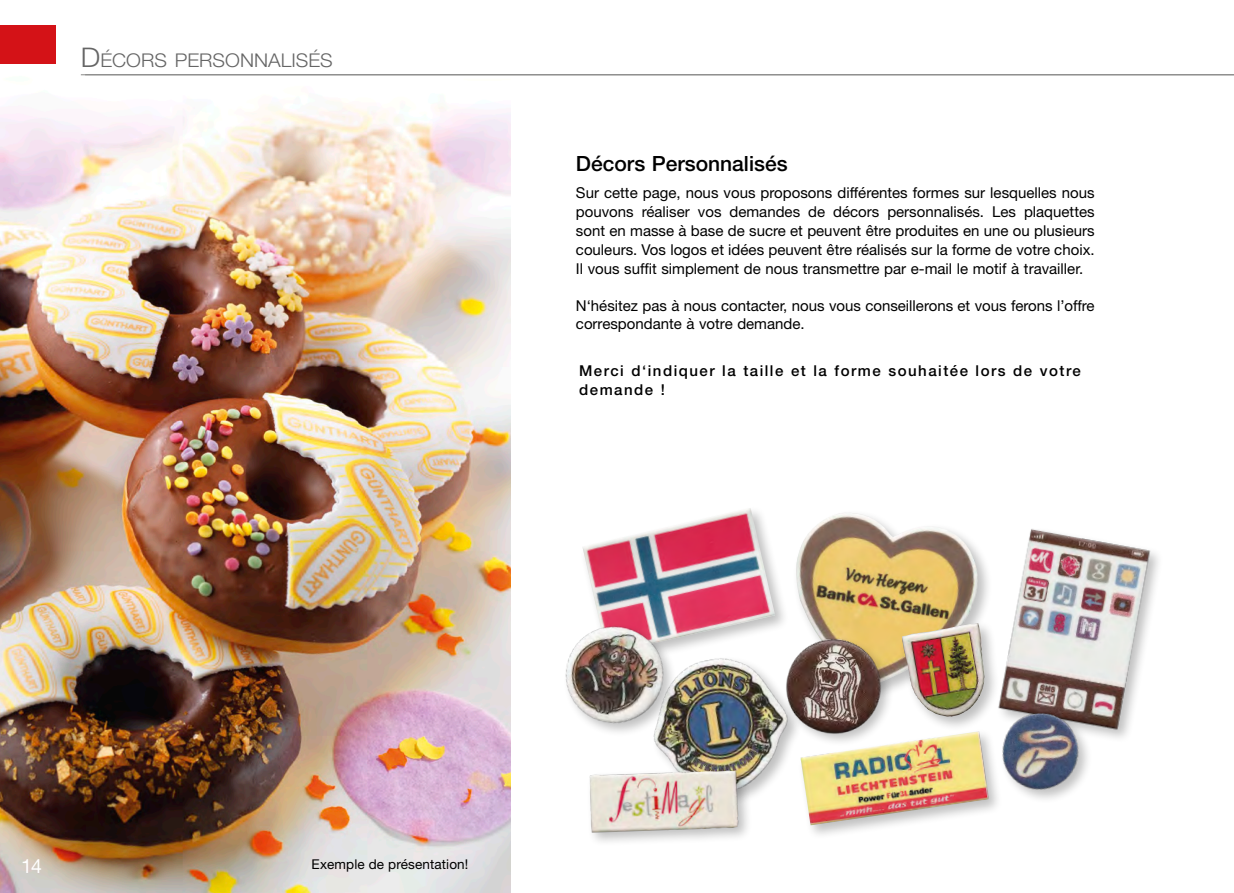
<style>
.page{position:relative;width:1234px;height:893px;background:#fff}
.page>*{position:absolute;margin:0;border:0;box-sizing:border-box;transform-origin:0 0}
.t1{font:500 21px "Helvetica Neue LT Pro";color:#000}
.t2{font:19.5px "Helvetica Neue LT Pro";color:#fff}
.t3{font:300 18.9px "Helvetica Neue LT Pro";color:#656565;scale:1.05 1}
.t4{font:15px/18.9px "Helvetica Neue LT Pro";color:#000;text-align:justify}
.t5{font:500 15px/18.8px "Helvetica Neue LT Pro";letter-spacing:.1em;color:#000}
.t6{font:13.5px "Helvetica Neue LT Pro";letter-spacing:.01em;color:#000}
.s1{font-size:27px}
</style>
<div class="page">
<img style="left:0;top:25px;width:510px;height:868px">
<hr style="left:81px;top:74px;width:1152px;height:1px;background:#878786">
<div style="left:792px;top:509px;width:200px;height:193px;background:#000;opacity:.25"></div>
<img style="left:795px;top:513px;width:182px;height:175px">
<img style="left:999px;top:529px;width:156px;height:206px">
<div style="left:782px;top:636px;width:112px;height:111px;background:#000;opacity:.25"></div>
<img style="left:789px;top:637px;width:93px;height:91px">
<div style="left:579px;top:505px;width:210px;height:163px;background:#000;opacity:.25"></div>
<img style="left:582px;top:508px;width:193px;height:137px">
<div style="left:797px;top:728px;width:206px;height:112px;background:#000;opacity:.25"></div>
<img style="left:800px;top:731px;width:188px;height:94px">
<div style="left:999px;top:710px;width:93px;height:94px;background:#000;opacity:.25"></div>
<img style="left:990px;top:702px;width:100px;height:100px">
<img style="left:654px;top:645px;width:147px;height:161px">
<div style="left:898px;top:619px;width:101px;height:112px;background:#000;opacity:.25"></div>
<img style="left:901px;top:623px;width:83px;height:94px">
<div style="left:586px;top:767px;width:166px;height:80px;background:#000;opacity:.25"></div>
<img style="left:589px;top:770px;width:149px;height:63px">
<div style="left:563px;top:623px;width:114px;height:115px;background:#000;opacity:.25"></div>
<img style="left:563px;top:615px;width:111px;height:119px">
<div style="left:0;top:25px;width:55px;height:39px;background:#d41217"></div>
<p class="t3" style="left:81px;top:49px;width:240px"><span class="s1">D</span> ÉCORS PERSONNALISÉS</p>
<h1 class="t1" style="left:576px;top:150px;width:213px">Décors Personnalisés</h1>
<p class="t4" style="left:576px;top:183px;width:520px">Sur cette page, nous vous proposons différentes formes sur lesquelles nous pouvons réaliser vos demandes de décors personnalisés. Les plaquettes sont en masse à base de sucre et peuvent être produites en une ou plusieurs couleurs. Vos logos et idées peuvent être réalisés sur la forme de votre choix.<br>Il vous suffit simplement de nous transmettre par e-mail le motif à travailler.</p>
<p class="t4" style="left:576px;top:296px;width:520px">N‘hésitez pas à nous contacter, nous vous conseillerons et vous ferons l’offre correspondante à votre demande.</p>
<p class="t5" style="left:579px;top:361px;width:503px">Merci d‘indiquer la taille et la forme souhaitée lors de votre demande !</p>
<h2 class="t2" style="left:21px;top:854px;width:22px">14</h2>
<p class="t6" style="left:311px;top:856px;width:158px">Exemple de présentation!</p>
</div>
